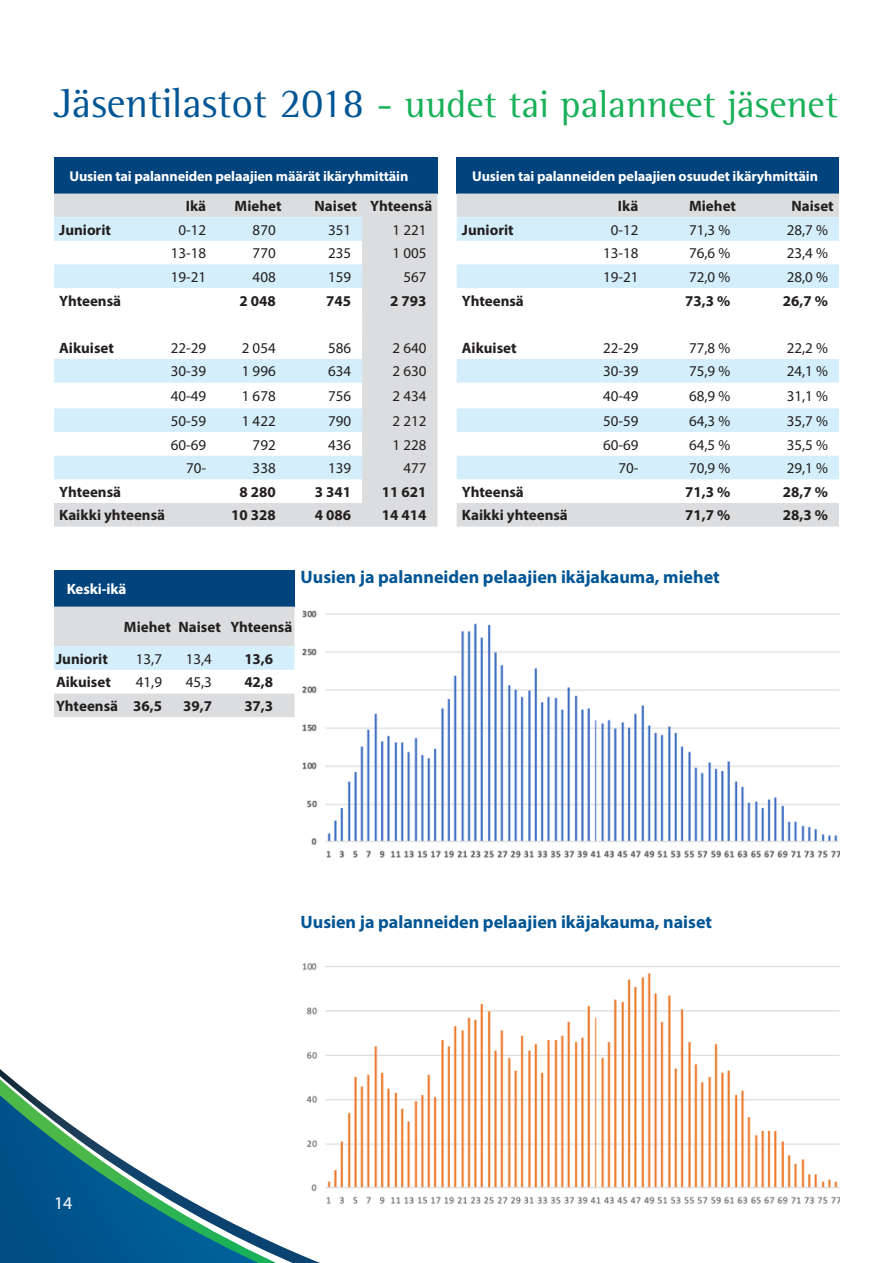
<style>
.page{position:relative;width:893px;height:1263px;background:#fff}
.page>*{position:absolute;margin:0;border:0;box-sizing:border-box;transform-origin:0 0}
.t1{font:39px "Rotis Semi Serif";color:#18b059}
.t2{font:700 18px "Myriad Pro";color:#005595}
.t3{font:18px "Myriad Pro";color:#fff}
.Oikea{font:15px "Myriad Pro";color:#231f20}
.Vasen{font:700 15px "Myriad Pro";color:#231f20}
.Oikea-2{font:700 15px "Myriad Pro";color:#231f20}
.Keskitetty_bold{font:700 15px "Myriad Pro";color:#231f20}
.t4{font:700 15px "Myriad Pro";letter-spacing:-.01em;color:#fff}
.t5{font:700 14.25px "Myriad Pro";letter-spacing:-.01em;color:#fff}
.s1{font-size:42px;color:#005595}
</style>
<div class="page">
<svg style="left:0;top:1069px;width:320px;height:194px"></svg>
<div style="left:54px;top:157px;width:383px;height:37px;background:#01437c"></div>
<svg style="left:54px;top:194px;width:383px;height:333px;fill:#dcdddf"></svg>
<svg style="left:54px;top:217px;width:308px;height:262px"></svg>
<svg style="left:54px;top:312px;width:308px;height:23px"></svg>
<div style="left:457px;top:157px;width:382px;height:37px;background:#01437c"></div>
<svg style="left:457px;top:194px;width:382px;height:333px;fill:#dcdddf"></svg>
<svg style="left:457px;top:217px;width:382px;height:262px"></svg>
<svg style="left:457px;top:312px;width:382px;height:23px"></svg>
<img style="left:302px;top:610px;width:538px;height:248px">
<img style="left:301px;top:963px;width:539px;height:247px">
<div style="left:54px;top:570px;width:240px;height:37px;background:#01437c"></div>
<svg style="left:54px;top:607px;width:240px;height:110px"></svg>
<p class="t1" style="left:54px;top:81px;width:785px"><span class="s1">Jäsentilastot 2018</span> - uudet tai palanneet jäsenet</p>
<p class="t5" style="left:69px;top:167px;width:340px">Uusien tai palanneiden pelaajien määrät ikäryhmittäin</p>
<p class="Keskitetty_bold" style="left:186px;top:196px;width:22px">Ikä</p>
<p class="Keskitetty_bold" style="left:235px;top:196px;width:49px">Miehet</p>
<p class="Keskitetty_bold" style="left:315px;top:196px;width:44px">Naiset</p>
<p class="Keskitetty_bold" style="left:370px;top:196px;width:64px">Yhteensä</p>
<p class="Vasen" style="left:59px;top:220px;width:53px">Juniorit</p>
<p class="Oikea" style="left:179px;top:220px;width:29px">0-12</p>
<p class="Oikea" style="left:253px;top:220px;width:25px">870</p>
<p class="Oikea" style="left:328px;top:220px;width:25px">351</p>
<p class="Oikea" style="left:392px;top:220px;width:35px">1 221</p>
<p class="Oikea" style="left:171px;top:244px;width:37px">13-18</p>
<p class="Oikea" style="left:253px;top:244px;width:25px">770</p>
<p class="Oikea" style="left:328px;top:244px;width:25px">235</p>
<p class="Oikea" style="left:392px;top:244px;width:35px">1 005</p>
<p class="Oikea" style="left:171px;top:268px;width:37px">19-21</p>
<p class="Oikea" style="left:253px;top:268px;width:25px">408</p>
<p class="Oikea" style="left:328px;top:268px;width:25px">159</p>
<p class="Oikea" style="left:403px;top:268px;width:25px">567</p>
<p class="Vasen" style="left:59px;top:291px;width:64px">Yhteensä</p>
<p class="Oikea-2" style="left:239px;top:291px;width:38px">2 048</p>
<p class="Oikea-2" style="left:326px;top:291px;width:26px">745</p>
<p class="Oikea-2" style="left:390px;top:291px;width:38px">2 793</p>
<p class="Vasen" style="left:59px;top:338px;width:56px">Aikuiset</p>
<p class="Oikea" style="left:171px;top:338px;width:37px">22-29</p>
<p class="Oikea" style="left:242px;top:338px;width:35px">2 054</p>
<p class="Oikea" style="left:328px;top:338px;width:25px">586</p>
<p class="Oikea" style="left:392px;top:338px;width:35px">2 640</p>
<p class="Oikea" style="left:171px;top:362px;width:37px">30-39</p>
<p class="Oikea" style="left:242px;top:362px;width:35px">1 996</p>
<p class="Oikea" style="left:328px;top:362px;width:25px">634</p>
<p class="Oikea" style="left:392px;top:362px;width:35px">2 630</p>
<p class="Oikea" style="left:171px;top:387px;width:37px">40-49</p>
<p class="Oikea" style="left:242px;top:387px;width:35px">1 678</p>
<p class="Oikea" style="left:328px;top:387px;width:25px">756</p>
<p class="Oikea" style="left:392px;top:387px;width:35px">2 434</p>
<p class="Oikea" style="left:171px;top:412px;width:37px">50-59</p>
<p class="Oikea" style="left:242px;top:412px;width:35px">1 422</p>
<p class="Oikea" style="left:328px;top:412px;width:25px">790</p>
<p class="Oikea" style="left:392px;top:412px;width:35px">2 212</p>
<p class="Oikea" style="left:171px;top:435px;width:37px">60-69</p>
<p class="Oikea" style="left:253px;top:435px;width:25px">792</p>
<p class="Oikea" style="left:328px;top:435px;width:25px">436</p>
<p class="Oikea" style="left:392px;top:435px;width:35px">1 228</p>
<p class="Oikea" style="left:186px;top:459px;width:21px">70-</p>
<p class="Oikea" style="left:253px;top:459px;width:25px">338</p>
<p class="Oikea" style="left:328px;top:459px;width:25px">139</p>
<p class="Oikea" style="left:403px;top:459px;width:25px">477</p>
<p class="Vasen" style="left:59px;top:482px;width:64px">Yhteensä</p>
<p class="Oikea-2" style="left:239px;top:482px;width:38px">8 280</p>
<p class="Oikea-2" style="left:315px;top:482px;width:38px">3 341</p>
<p class="Oikea-2" style="left:382px;top:482px;width:46px">11 621</p>
<p class="Vasen" style="left:59px;top:506px;width:107px">Kaikki yhteensä</p>
<p class="Oikea-2" style="left:231px;top:506px;width:46px">10 328</p>
<p class="Oikea-2" style="left:315px;top:506px;width:38px">4 086</p>
<p class="Oikea-2" style="left:382px;top:506px;width:46px">14 414</p>
<p class="t5" style="left:472px;top:167px;width:347px">Uusien tai palanneiden pelaajien osuudet ikäryhmittäin</p>
<p class="Keskitetty_bold" style="left:618px;top:196px;width:22px">Ikä</p>
<p class="Keskitetty_bold" style="left:689px;top:196px;width:49px">Miehet</p>
<p class="Keskitetty_bold" style="left:791px;top:196px;width:44px">Naiset</p>
<p class="Vasen" style="left:462px;top:220px;width:53px">Juniorit</p>
<p class="Oikea" style="left:611px;top:220px;width:29px">0-12</p>
<p class="Oikea" style="left:689px;top:220px;width:43px">71,3 %</p>
<p class="Oikea" style="left:787px;top:220px;width:43px">28,7 %</p>
<p class="Oikea" style="left:603px;top:244px;width:37px">13-18</p>
<p class="Oikea" style="left:689px;top:244px;width:43px">76,6 %</p>
<p class="Oikea" style="left:787px;top:244px;width:43px">23,4 %</p>
<p class="Oikea" style="left:603px;top:268px;width:37px">19-21</p>
<p class="Oikea" style="left:689px;top:268px;width:43px">72,0 %</p>
<p class="Oikea" style="left:787px;top:268px;width:43px">28,0 %</p>
<p class="Vasen" style="left:462px;top:291px;width:64px">Yhteensä</p>
<p class="Oikea-2" style="left:685px;top:291px;width:47px">73,3 %</p>
<p class="Oikea-2" style="left:783px;top:291px;width:47px">26,7 %</p>
<p class="Vasen" style="left:462px;top:338px;width:56px">Aikuiset</p>
<p class="Oikea" style="left:603px;top:338px;width:37px">22-29</p>
<p class="Oikea" style="left:689px;top:338px;width:43px">77,8 %</p>
<p class="Oikea" style="left:787px;top:338px;width:43px">22,2 %</p>
<p class="Oikea" style="left:603px;top:362px;width:37px">30-39</p>
<p class="Oikea" style="left:689px;top:362px;width:43px">75,9 %</p>
<p class="Oikea" style="left:787px;top:362px;width:43px">24,1 %</p>
<p class="Oikea" style="left:603px;top:387px;width:37px">40-49</p>
<p class="Oikea" style="left:689px;top:387px;width:43px">68,9 %</p>
<p class="Oikea" style="left:787px;top:387px;width:43px">31,1 %</p>
<p class="Oikea" style="left:603px;top:412px;width:37px">50-59</p>
<p class="Oikea" style="left:689px;top:412px;width:43px">64,3 %</p>
<p class="Oikea" style="left:787px;top:412px;width:43px">35,7 %</p>
<p class="Oikea" style="left:603px;top:435px;width:37px">60-69</p>
<p class="Oikea" style="left:689px;top:435px;width:43px">64,5 %</p>
<p class="Oikea" style="left:787px;top:435px;width:43px">35,5 %</p>
<p class="Oikea" style="left:618px;top:459px;width:21px">70-</p>
<p class="Oikea" style="left:689px;top:459px;width:43px">70,9 %</p>
<p class="Oikea" style="left:787px;top:459px;width:43px">29,1 %</p>
<p class="Vasen" style="left:462px;top:482px;width:64px">Yhteensä</p>
<p class="Oikea-2" style="left:685px;top:482px;width:47px">71,3 %</p>
<p class="Oikea-2" style="left:783px;top:482px;width:47px">28,7 %</p>
<p class="Vasen" style="left:462px;top:506px;width:107px">Kaikki yhteensä</p>
<p class="Oikea-2" style="left:685px;top:506px;width:47px">71,7 %</p>
<p class="Oikea-2" style="left:783px;top:506px;width:47px">28,3 %</p>
<p class="t4" style="left:67px;top:579px;width:61px">Keski-ikä</p>
<p class="Keskitetty_bold" style="left:124px;top:617px;width:49px">Miehet</p>
<p class="Keskitetty_bold" style="left:179px;top:617px;width:44px">Naiset</p>
<p class="Keskitetty_bold" style="left:230px;top:617px;width:64px">Yhteensä</p>
<p class="Vasen" style="left:56px;top:649px;width:53px">Juniorit</p>
<p class="Oikea" style="left:136px;top:649px;width:28px">13,7</p>
<p class="Oikea" style="left:186px;top:649px;width:28px">13,4</p>
<p class="Oikea-2" style="left:244px;top:649px;width:30px">13,6</p>
<p class="Vasen" style="left:56px;top:672px;width:56px">Aikuiset</p>
<p class="Oikea" style="left:136px;top:673px;width:28px">41,9</p>
<p class="Oikea" style="left:186px;top:673px;width:28px">45,3</p>
<p class="Oikea-2" style="left:244px;top:672px;width:30px">42,8</p>
<p class="Vasen" style="left:56px;top:696px;width:64px">Yhteensä</p>
<p class="Oikea-2" style="left:133px;top:696px;width:30px">36,5</p>
<p class="Oikea-2" style="left:183px;top:696px;width:30px">39,7</p>
<p class="Oikea-2" style="left:244px;top:696px;width:30px">37,3</p>
<p class="t2" style="left:301px;top:565px;width:421px">Uusien ja palanneiden pelaajien ikäjakauma, miehet</p>
<p class="t2" style="left:301px;top:910px;width:413px">Uusien ja palanneiden pelaajien ikäjakauma, naiset</p>
<p class="t3" style="left:54px;top:1192px;width:20px">14</p>
</div>
